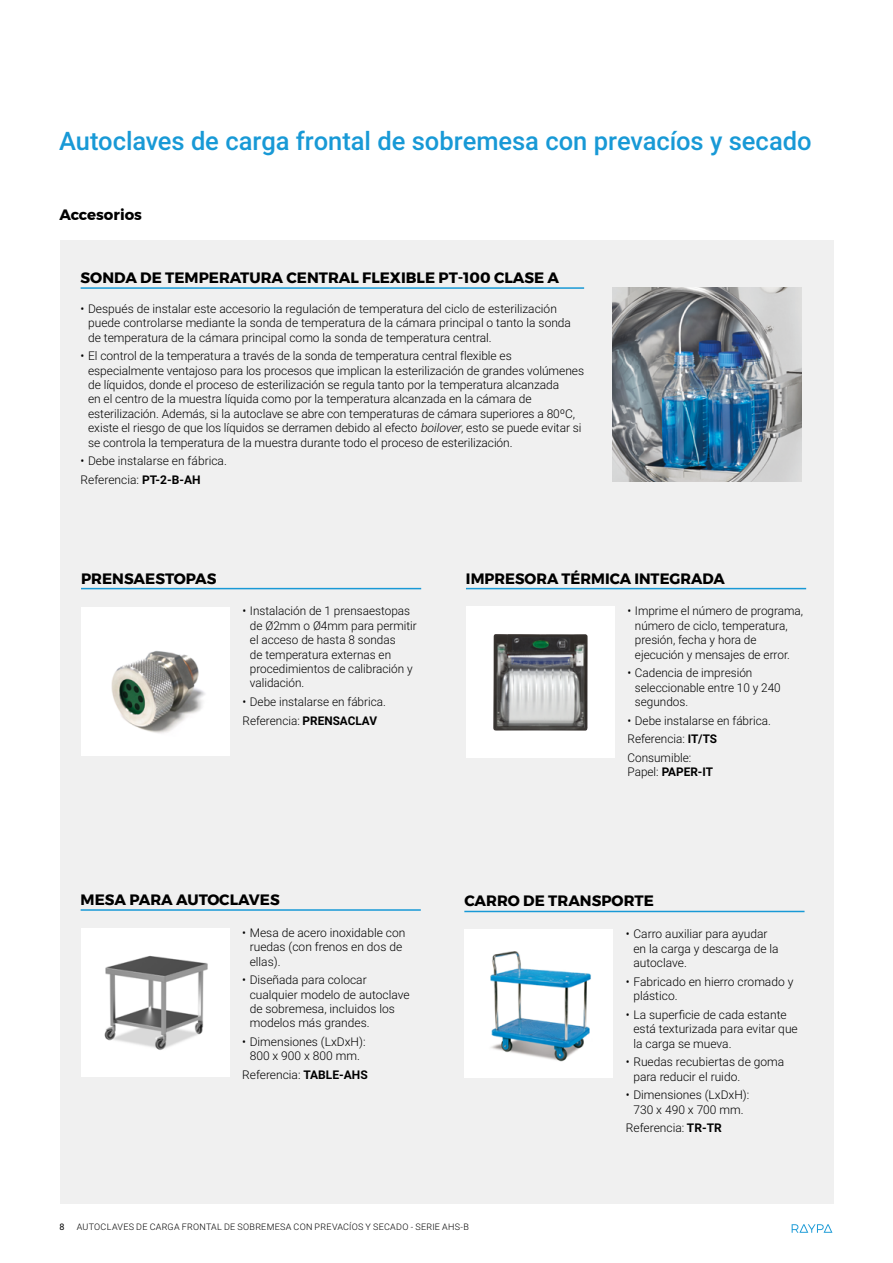
<style>
.page{position:relative;width:893px;height:1263px;background:#fff}
.page>*{position:absolute;margin:0;border:0;box-sizing:border-box;transform-origin:0 0}
.t1{font:500 25.5px "Roboto";letter-spacing:-.005em;color:#1899d6}
.t2{font:700 15px "Montserrat";color:#000}
.t3{font:300 12px/14.4px "Roboto";color:#000}
.t4{font:700 12px "Roboto";color:#000}
.t5{font:300 9px "Roboto";letter-spacing:.03em;color:#000}
.t6{font:9px "Roboto";color:#000}
.s1{font-style:italic}
.s2{font-weight:700}
.s3{font-weight:300}
</style>
<div class="page">
<svg style="left:792px;top:1224px;width:40px;height:9px"></svg>
<div style="left:60px;top:240px;width:773px;height:963px;background:#f0f0f0"></div>
<hr style="left:81px;top:287px;width:503px;height:2px;background:#1899d6">
<hr style="left:464px;top:911px;width:340px;height:1px;background:#1899d6">
<div style="left:464px;top:929px;width:149px;height:149px;background:#fff"></div>
<img style="left:490px;top:951px;width:101px;height:111px">
<hr style="left:466px;top:588px;width:340px;height:1px;background:#1899d6">
<div style="left:466px;top:606px;width:149px;height:152px;background:#fff"></div>
<img style="left:493px;top:634px;width:95px;height:97px">
<hr style="left:81px;top:588px;width:340px;height:1px;background:#1899d6">
<div style="left:81px;top:607px;width:148px;height:149px;background:#fff"></div>
<img style="left:612px;top:288px;width:189px;height:193px">
<img style="left:111px;top:651px;width:94px;height:83px">
<hr style="left:81px;top:909px;width:340px;height:2px;background:#1899d6">
<div style="left:81px;top:928px;width:148px;height:148px;background:#fff"></div>
<img style="left:104px;top:955px;width:104px;height:95px">
<h1 class="t1" style="left:59px;top:123px;width:754px">Autoclaves de carga frontal de sobremesa con prevacíos y secado</h1>
<p class="t2" style="left:60px;top:203px;width:84px">Accesorios</p>
<p class="t2" style="left:81px;top:266px;width:480px">SONDA DE TEMPERATURA CENTRAL FLEXIBLE PT-100 CLASE A</p>
<p class="t3" style="left:88px;top:301px;width:484px;text-indent:-8px">• Después de instalar este accesorio la regulación de temperatura del ciclo de esterilización puede controlarse mediante la sonda de temperatura de la cámara principal o tanto la sonda de temperatura de la cámara principal como la sonda de temperatura central.</p>
<p class="t3" style="left:88px;top:348px;width:497px;text-indent:-7px">• El control de la temperatura a través de la sonda de temperatura central flexible es especialmente ventajoso para los procesos que implican la esterilización de grandes volúmenes de líquidos, donde el proceso de esterilización se regula tanto por la temperatura alcanzada<br>en el centro de la muestra líquida como por la temperatura alcanzada en la cámara de esterilización. Además, si la autoclave se abre con temperaturas de cámara superiores a 80ºC, existe el riesgo de que los líquidos se derramen debido al efecto <span class="s1">boilover</span>, esto se puede evitar si se controla la temperatura de la muestra durante todo el proceso de esterilización.</p>
<p class="t3" style="left:81px;top:451px;width:148px;line-height:18.6px">• Debe instalarse en fábrica.<br>Referencia: <span class="s2">PT-2-B-AH</span></p>
<p class="t2" style="left:81px;top:566px;width:137px">PRENSAESTOPAS</p>
<p class="t2" style="left:466px;top:566px;width:260px">IMPRESORA TÉRMICA INTEGRADA</p>
<p class="t3" style="left:250px;top:603px;width:168px;text-indent:-7px">• Instalación de 1 prensaestopas de Ø2mm o Ø4mm para permitir el acceso de hasta 8 sondas<br>de temperatura externas en procedimientos de calibración y validación.</p>
<p class="t3" style="left:243px;top:692px;width:145px;line-height:18.6px">• Debe instalarse en fábrica.<br>Referencia: <span class="s2">PRENSACLAV</span></p>
<p class="t3" style="left:635px;top:603px;width:170px;text-indent:-7px">• Imprime el número de programa, número de ciclo, temperatura, presión, fecha y hora de ejecución y mensajes de error.</p>
<p class="t3" style="left:635px;top:665px;width:147px;text-indent:-7px">• Cadencia de impresión seleccionable entre 10 y 240 segundos.</p>
<p class="t3" style="left:628px;top:711px;width:145px;line-height:18.6px">• Debe instalarse en fábrica.<br>Referencia: <span class="s2">IT/TS<br></span>Consumible:</p>
<p class="t4" style="left:628px;top:764px;width:87px"><span class="s3">Papel:</span> PAPER-IT</p>
<p class="t2" style="left:81px;top:888px;width:201px">MESA PARA AUTOCLAVES</p>
<p class="t3" style="left:250px;top:925px;width:157px;text-indent:-8px">• Mesa de acero inoxidable con ruedas (con frenos en dos de ellas).</p>
<p class="t3" style="left:250px;top:972px;width:161px;text-indent:-8px">• Diseñada para colocar cualquier modelo de autoclave de sobremesa, incluidos los modelos más grandes.</p>
<p class="t3" style="left:242px;top:1034px;width:125px;text-align:center">• Dimensiones (LxDxH):<br>800 x 900 x 800 mm.</p>
<p class="t3" style="left:242px;top:1067px;width:127px">Referencia: <span class="s2">TABLE-AHS</span></p>
<p class="t2" style="left:464px;top:889px;width:191px">CARRO DE TRANSPORTE</p>
<p class="t3" style="left:633px;top:926px;width:147px;text-indent:-8px">• Carro auxiliar para ayudar en la carga y descarga de la autoclave.</p>
<p class="t3" style="left:633px;top:974px;width:161px;text-indent:-8px">• Fabricado en hierro cromado y plástico.</p>
<p class="t3" style="left:633px;top:1007px;width:166px;text-indent:-8px">• La superficie de cada estante está texturizada para evitar que la carga se mueva.</p>
<p class="t3" style="left:633px;top:1054px;width:152px;text-indent:-8px">• Ruedas recubiertas de goma para reducir el ruido.</p>
<p class="t3" style="left:626px;top:1087px;width:125px;text-align:center">• Dimensiones (LxDxH):<br>730 x 490 x 700 mm.</p>
<p class="t3" style="left:626px;top:1120px;width:97px">Referencia: <span class="s2">TR-TR</span></p>
<p class="t6" style="left:60px;top:1220px;width:7px">8</p>
<p class="t5" style="left:77px;top:1220px;width:394px">AUTOCLAVES DE CARGA FRONTAL DE SOBREMESA CON PREVACÍOS Y SECADO - SERIE AHS-B</p>
</div>
